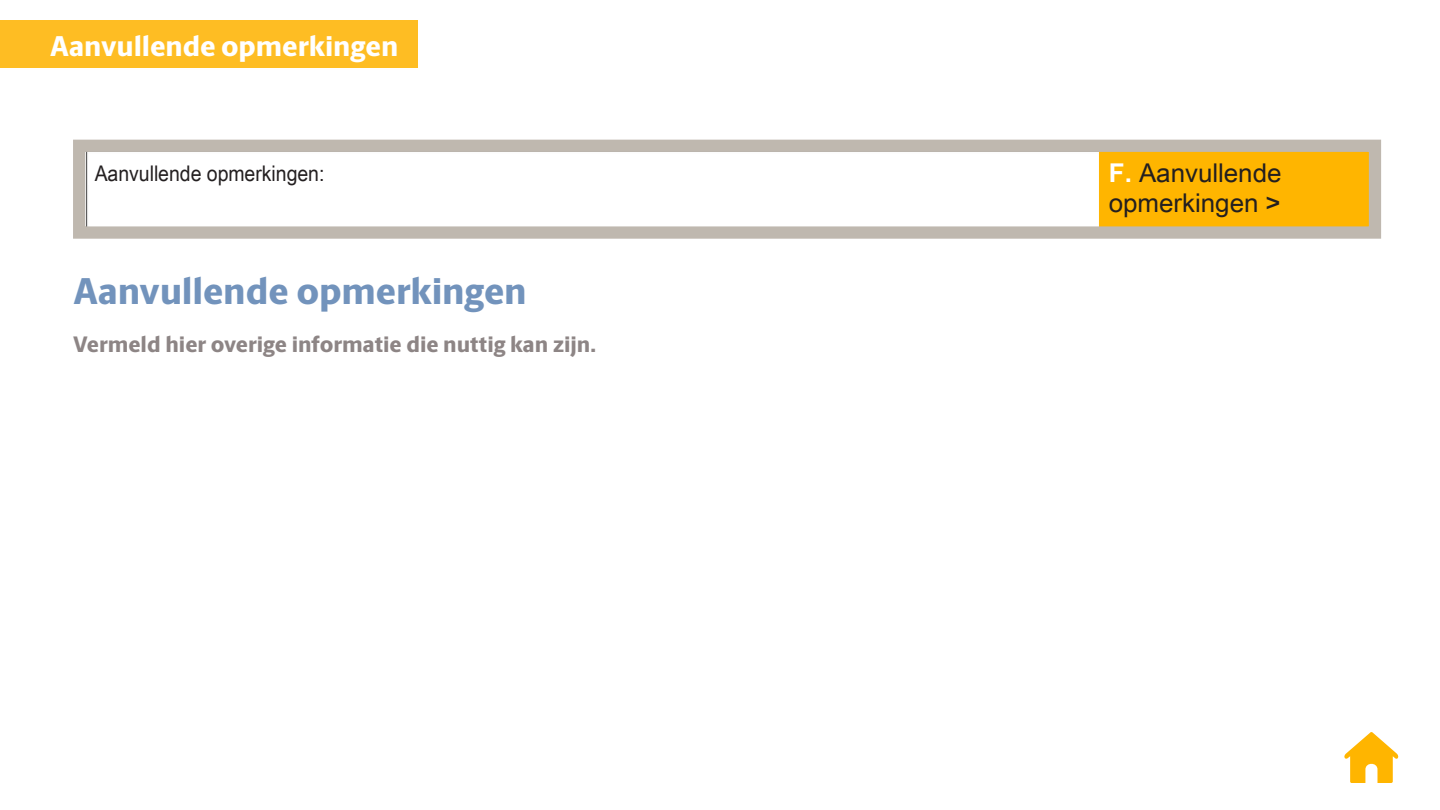
<style>
.page{position:relative;width:1440px;height:810px;background:#fff}
.page>*{position:absolute;margin:0;border:0;box-sizing:border-box;transform-origin:0 0}
.Large_Header{font:800 37.5px "UPS Berlingske Sans";letter-spacing:-.005em;color:#7293bc}
.Large_Header-2{font:800 28.8px "UPS Berlingske Sans";letter-spacing:-.005em;color:#fff}
.Nav_Volume_Header{font:25.8px/30.2px "Arial Unicode MS";color:#231f20}
.Large_Header-3{font:800 22.5px "UPS Berlingske Sans";color:#8d8585}
.Nav_Volume_Header-2{font:21.6px "Arial Unicode MS";color:#231f20;scale:.9 1}
.s1{font-weight:700;color:#fff}
</style>
<div class="page">
<div style="left:0;top:20px;width:417px;height:48px;background:#febd23"></div>
<svg style="left:1344px;top:732px;width:55px;height:51px"></svg>
<img style="left:86px;top:153px;width:1282px;height:73px">
<div style="left:73px;top:140px;width:1308px;height:99px;border:12px solid #bfb8af"></div>
<div style="left:1102px;top:163px;width:251px;height:60px;background:#ffb500"></div>
<div style="left:89px;top:161px;width:668px;height:24px;background:#fff"></div>
<p class="Large_Header-2" style="left:50px;top:25px;width:350px">Aanvullende opmerkingen</p>
<p class="Nav_Volume_Header-2" style="left:95px;top:157px;width:257px">Aanvullende opmerkingen:</p>
<p class="Large_Header" style="left:74px;top:263px;width:455px">Aanvullende opmerkingen</p>
<p class="Large_Header-3" style="left:73px;top:328px;width:525px">Vermeld hier overige informatie die nuttig kan zijn.</p>
<p class="Nav_Volume_Header" style="left:1109px;top:157px;width:174px"><span class="s1">F.</span> Aanvullende opmerkingen &gt;</p>
</div>
